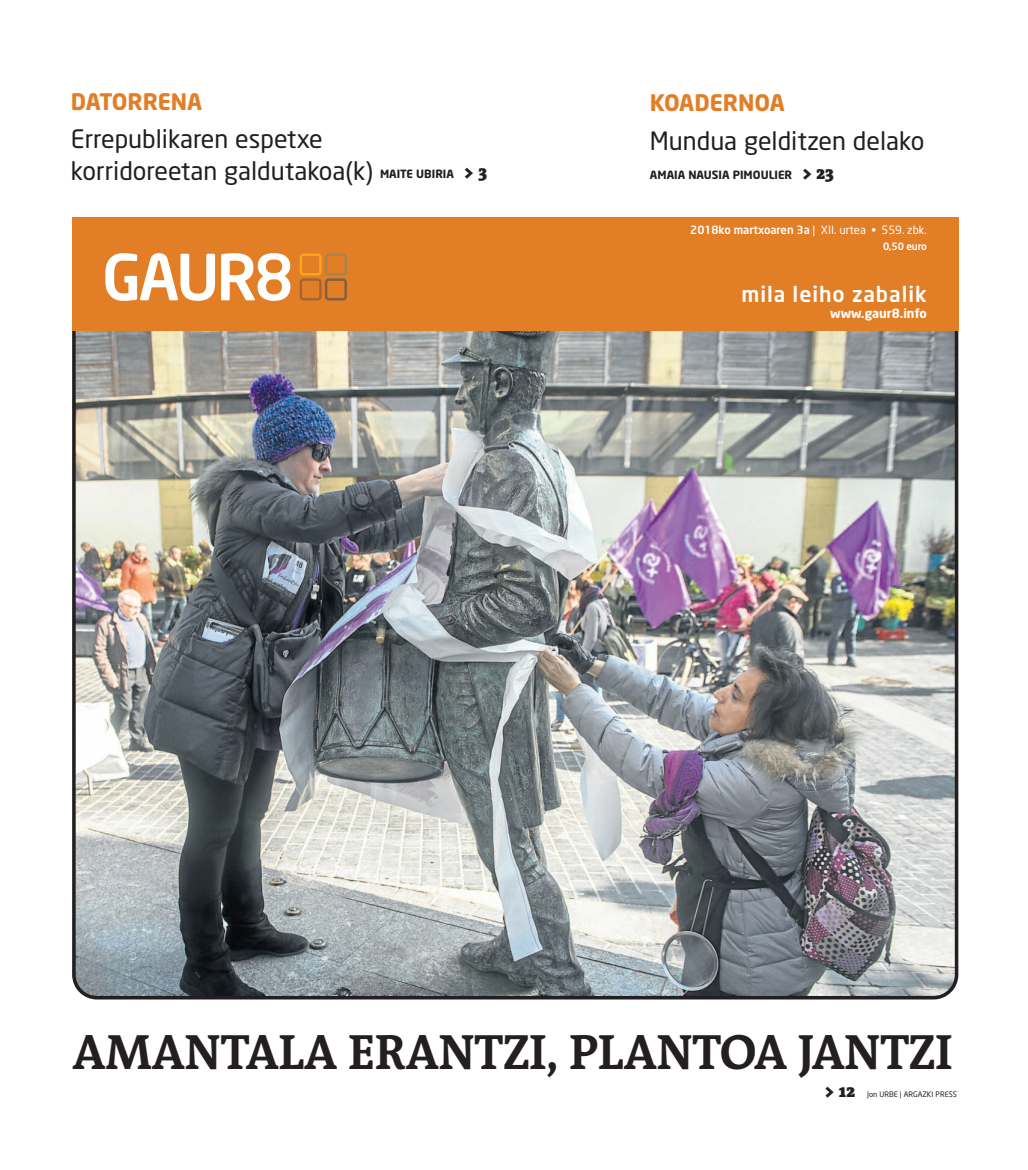
<style>
.page{position:relative;width:1028px;height:1170px;background:#fff}
.page>*{position:absolute;margin:0;border:0;box-sizing:border-box;transform-origin:0 0}
.t1{font:700 50px "The Antiqua B7";letter-spacing:-.015em;color:#231f20}
.t2{font:25px/31.2px "Neo Sans";color:#231f20}
.t3{font:700 22.5px "Neo Sans";color:#e17e26}
.t4{font:500 21.25px "Neo Sans";letter-spacing:.045em;color:#fff}
.t5{font:900 17.5px "The Antiqua B9";color:#231f20}
.t6{font:700 12.5px "Neo Sans";color:#fff}
.t7{font:11.25px "Neo Sans";color:#fff}
.t8{font:700 11.25px "Neo Sans";color:#231f20}
.t9{font:500 10px "Neo Sans";letter-spacing:-.02em;color:#fff}
.t10{font:7.5px "Neo Sans";color:#231f20}
.s1{font-family:"The Antiqua B9";font-weight:900;font-size:17.5px}
.s2{font-weight:500}
</style>
<div class="page">
<img style="left:72px;top:330px;width:886px;height:669px">
<div style="left:72px;top:217px;width:886px;height:113px;background:#e17e26"></div>
<svg style="left:105px;top:253px;width:110px;height:48px"></svg>
<svg style="left:221px;top:253px;width:69px;height:48px"></svg>
<div style="left:124px;top:276px;width:13px;height:6px;background:#fff"></div>
<div style="left:299px;top:278px;width:23px;height:22px;border:3px solid #a76433;border-radius:3px"></div>
<div style="left:299px;top:253px;width:23px;height:22px;border:3px solid #f9a51b;border-radius:3px"></div>
<div style="left:325px;top:278px;width:22px;height:22px;border:3px solid #816043;border-radius:3px"></div>
<div style="left:325px;top:253px;width:22px;height:22px;border:3px solid #a68351;border-radius:3px"></div>
<p class="t3" style="left:71px;top:92px;width:133px">DATORRENA</p>
<p class="t2" style="left:71px;top:126px;width:304px">Errepublikaren espetxe korridoreetan galdutakoa(k)</p>
<p class="t8" style="left:380px;top:169px;width:109px">MAITE UBIRIA <span class="s1">&gt; 3</span></p>
<p class="t3" style="left:650px;top:94px;width:136px">KOADERNOA</p>
<p class="t2" style="left:650px;top:127px;width:276px">Mundua gelditzen delako</p>
<p class="t8" style="left:650px;top:170px;width:185px">AMAIA NAUSIA PIMOULIER <span class="s1">&gt; 23</span></p>
<p class="t7" style="left:690px;top:226px;width:238px"><span class="s2">2018ko martxoaren 3a</span> | XII. urtea • 559. zbk.</p>
<p class="t9" style="left:883px;top:242px;width:45px">0,50 euro</p>
<p class="t4" style="left:741px;top:285px;width:187px">mila leiho zabalik</p>
<p class="t6" style="left:830px;top:308px;width:98px">www.gaur8.info</p>
<h1 class="t1" style="left:72px;top:1035px;width:882px">AMANTALA ERANTZI, PLANTOA JANTZI</h1>
<p class="t5" style="left:824px;top:1084px;width:32px">&gt; 12</p>
<p class="t10" style="left:867px;top:1090px;width:91px">Jon URBE | ARGAZKI PRESS</p>
</div>
